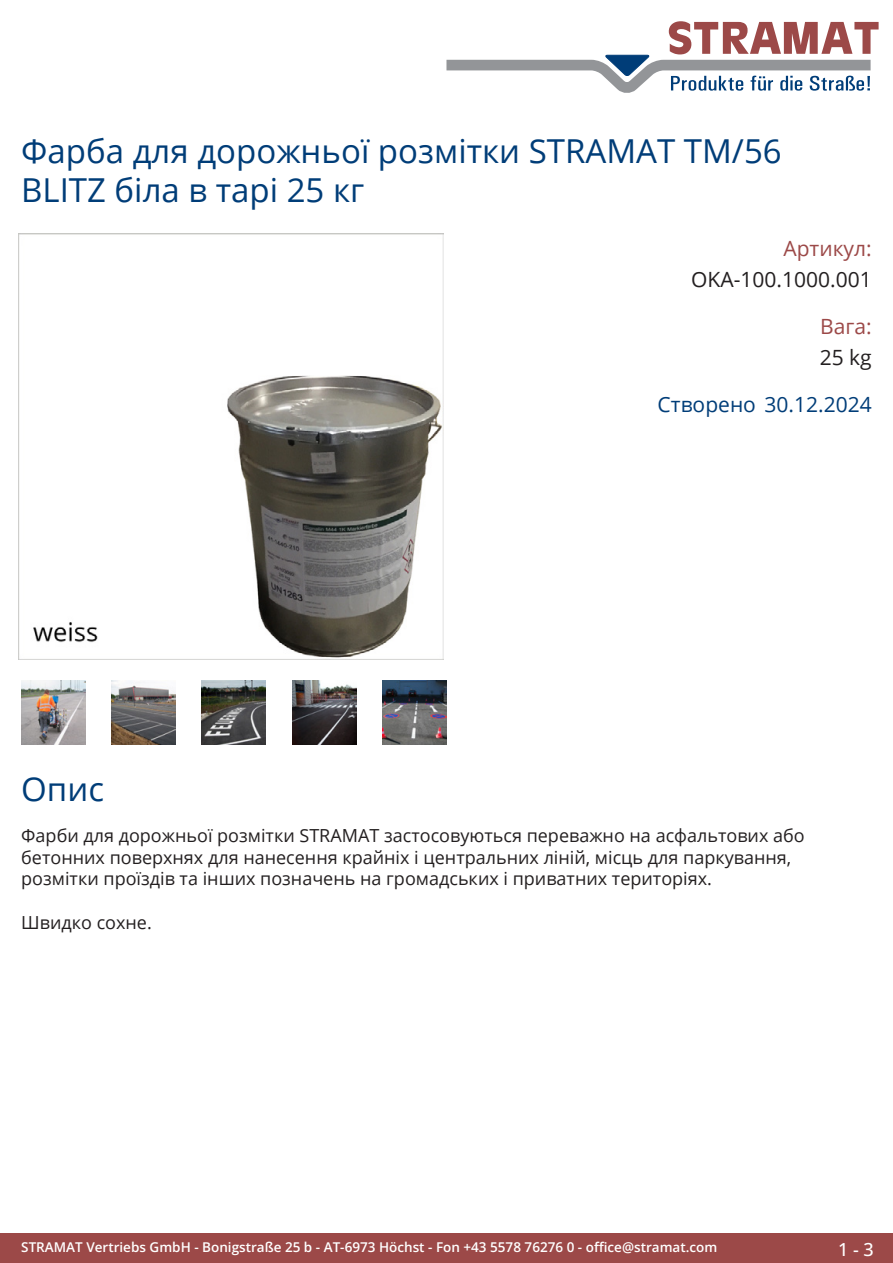
<style>
.page{position:relative;width:893px;height:1263px;background:#fff}
.page>*{position:absolute;margin:0;border:0;box-sizing:border-box;transform-origin:0 0}
.Produkttitel{font:33px/39.6px "Open Sans";color:#003d78}
.TechDaten_Inhalt{font:21px "Open Sans";color:#231f20}
.Erstellungsdatum{font:21px "Open Sans";color:#003d78}
.TechDaten_Überschrif{font:21px "Open Sans";color:#9c4948}
.Beschreibung_Text{font:18px/21.6px "Open Sans";color:#231f20}
.t1{font:500 18px "Open Sans";color:#fff}
.t2{font:600 13.5px "Open Sans";color:#fff}
</style>
<div class="page">
<div style="left:0;top:1233px;width:893px;height:30px;background:#9c4948"></div>
<svg style="left:446px;top:21px;width:433px;height:72px"></svg>
<img style="left:18px;top:234px;width:425px;height:425px">
<img style="left:21px;top:680px;width:64px;height:64px">
<img style="left:112px;top:680px;width:63px;height:64px">
<img style="left:202px;top:680px;width:64px;height:64px">
<img style="left:292px;top:680px;width:64px;height:64px">
<img style="left:383px;top:680px;width:63px;height:64px">
<p class="Produkttitel" style="left:21px;top:130px;width:762px">Фарба для дорожньої розмітки STRAMAT TM/56<br>BLITZ біла в тарі 25 кг</p>
<p class="TechDaten_Überschrif" style="left:783px;top:234px;width:90px">Артикул:</p>
<p class="TechDaten_Inhalt" style="left:691px;top:265px;width:182px">OKA-100.1000.001</p>
<p class="TechDaten_Überschrif" style="left:820px;top:312px;width:53px">Вага:</p>
<p class="TechDaten_Inhalt" style="left:820px;top:343px;width:54px">25 kg</p>
<p class="Erstellungsdatum" style="left:658px;top:390px;width:216px">Створено 30.12.2024</p>
<p class="Produkttitel" style="left:21px;top:768px;width:84px">Опис</p>
<p class="Beschreibung_Text" style="left:21px;top:824px;width:785px">Фарби для дорожньої розмітки STRAMAT застосовуються переважно на асфальтових або бетонних поверхнях для нанесення крайніх і центральних ліній, місць для паркування, розмітки проїздів та інших позначень на громадських і приватних територіях.</p>
<p class="Beschreibung_Text" style="left:21px;top:911px;width:132px">Швидко сохне.</p>
<p class="t2" style="left:21px;top:1238px;width:698px">STRAMAT Vertriebs GmbH - Bonigstraße 25 b - AT-6973 Höchst - Fon +43 5578 76276 0 - office@stramat.com</p>
<p class="t1" style="left:838px;top:1237px;width:37px">1 - 3</p>
</div>
